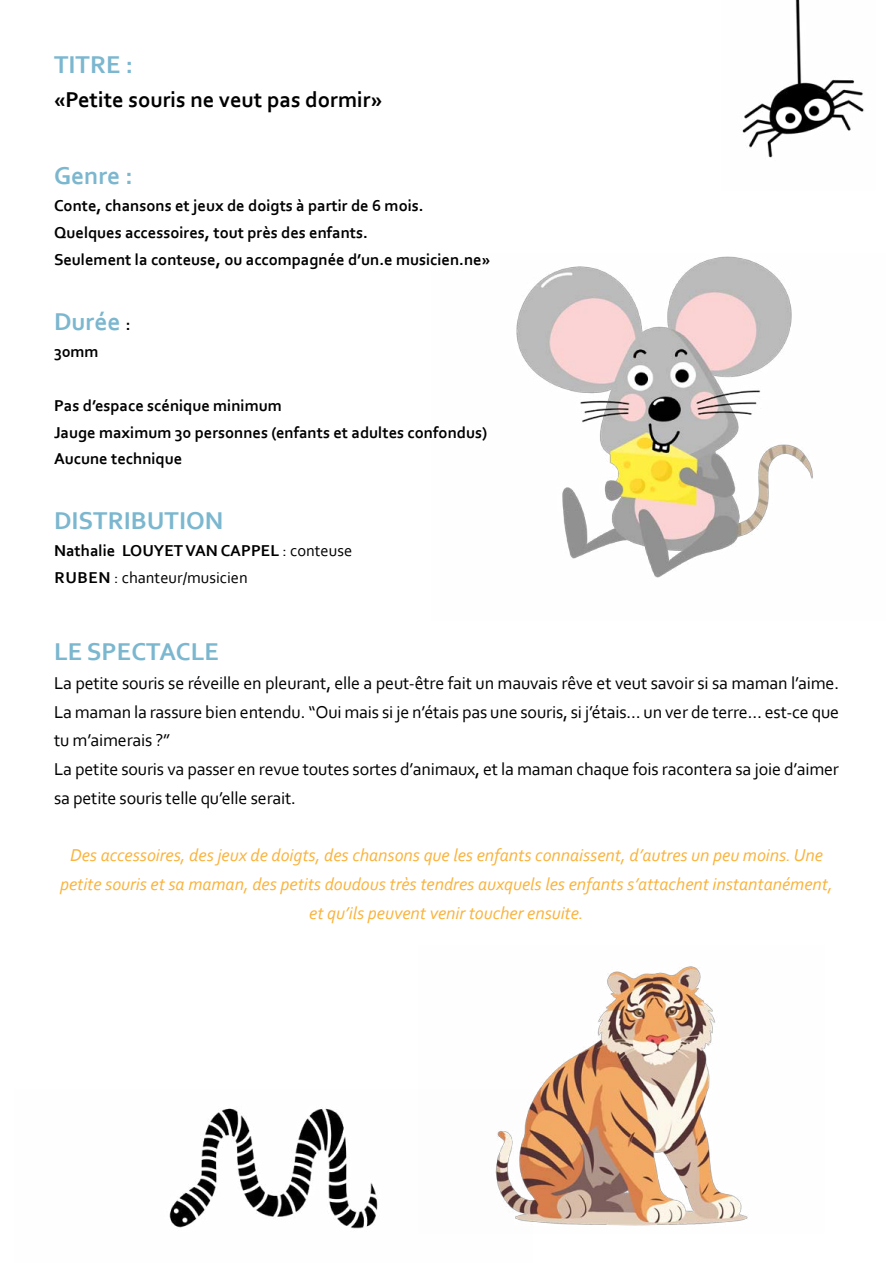
<style>
.page{position:relative;width:893px;height:1263px;background:#fff}
.page>*{position:absolute;margin:0;border:0;box-sizing:border-box;transform-origin:0 0}
.t1{font:700 25.5px "Corbel";color:#7bb7cf}
.t2{font:700 22.5px "Corbel";color:#000}
.t3{font:18px/28.8px "Corbel";letter-spacing:-.01em;color:#000}
.t4{font:italic 18px/28.8px "Corbel";color:#fab33c;text-align:center}
.t5{font:700 16.5px/27px "Corbel";color:#000}
.t6{font:16.5px "Corbel";color:#000}
.s1{font-size:16.5px;color:#000}
.s2{font-weight:400}
</style>
<div class="page">
<img style="left:516px;top:256px;width:297px;height:322px">
<img style="left:742px;top:0;width:123px;height:158px">
<img style="left:533px;top:966px;width:215px;height:260px">
<img style="left:169px;top:1101px;width:364px;height:128px">
<h1 class="t1" style="left:54px;top:49px;width:81px">TITRE :</h1>
<p class="t2" style="left:54px;top:86px;width:330px">«Petite souris ne veut pas dormir»</p>
<h1 class="t1" style="left:54px;top:160px;width:81px">Genre :</h1>
<p class="t5" style="left:54px;top:192px;width:438px">Conte, chansons et jeux de doigts à partir de 6 mois.<br>Quelques accessoires, tout près des enfants.<br>Seulement la conteuse, ou accompagnée d’un.e musicien.ne»</p>
<h1 class="t1" style="left:54px;top:305px;width:78px">Durée <span class="s1">:</span></h1>
<p class="t5" style="left:54px;top:337px;width:46px">30mm</p>
<p class="t5" style="left:54px;top:391px;width:435px">Pas d’espace scénique minimum<br>Jauge maximum 30 personnes (enfants et adultes confondus)<br>Aucune technique</p>
<h1 class="t1" style="left:54px;top:505px;width:171px">DISTRIBUTION</h1>
<p class="t5" style="left:54px;top:537px;width:300px">Nathalie LOUYET VAN CAPPEL <span class="s2">: conteuse<br></span>Ruben</p>
<p class="t6" style="left:114px;top:567px;width:135px">: chanteur/musicien</p>
<h1 class="t1" style="left:54px;top:636px;width:167px">LE SPECTACLE</h1>
<p class="t3" style="left:54px;top:668px;width:787px">La petite souris se réveille en pleurant, elle a peut-être fait un mauvais rêve et veut savoir si sa maman l’aime.<br>La maman la rassure bien entendu. “Oui mais si je n’étais pas une souris, si j’étais… un ver de terre… est-ce que tu m’aimerais ?”<br>La petite souris va passer en revue toutes sortes d’animaux, et la maman chaque fois racontera sa joie d’aimer sa petite souris telle qu’elle serait.</p>
<p class="t4" style="left:60px;top:840px;width:774px">Des accessoires, des jeux de doigts, des chansons que les enfants connaissent, d’autres un peu moins. Une petite souris et sa maman, des petits doudous très tendres auxquels les enfants s’attachent instantanément, et qu’ils peuvent venir toucher ensuite.</p>
</div>
